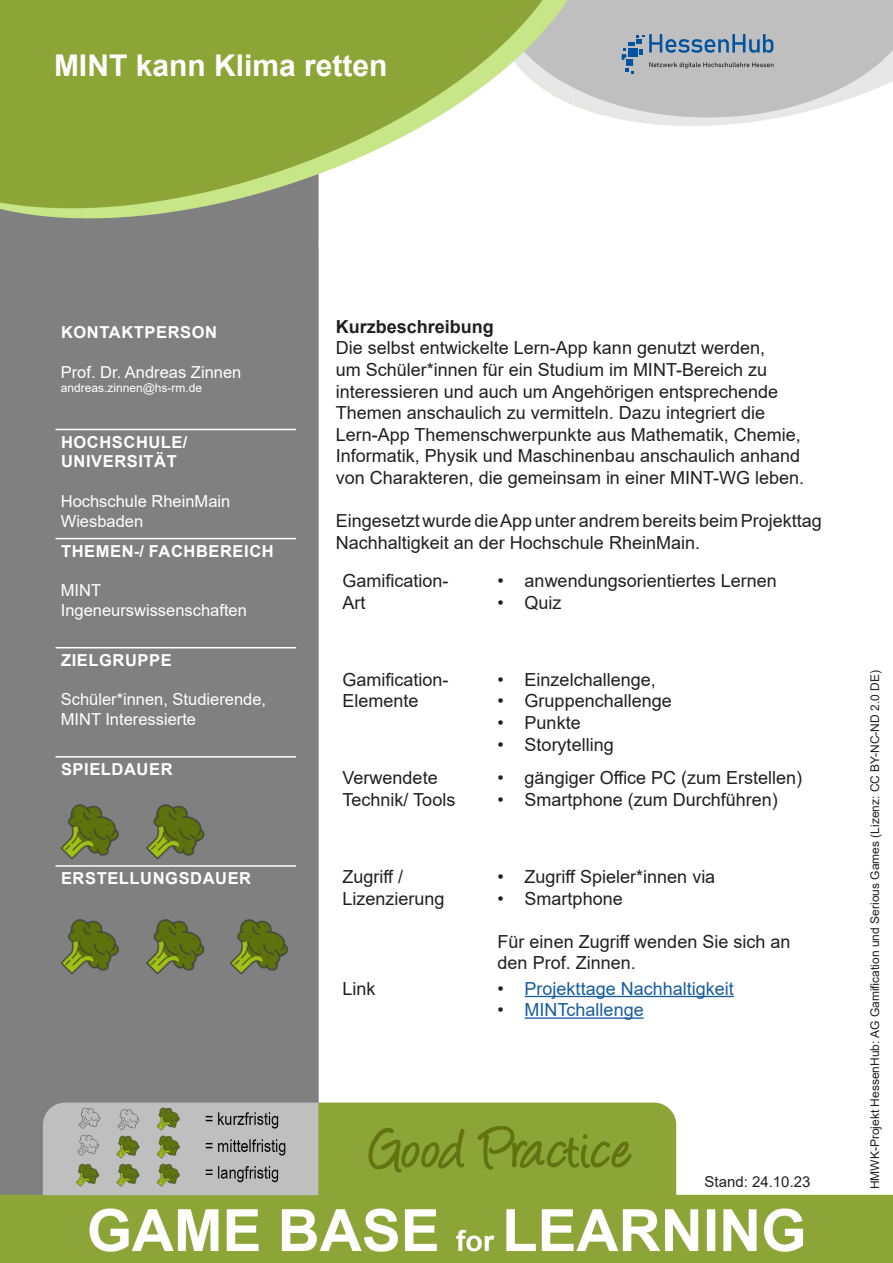
<style>
.page{position:relative;width:893px;height:1263px;background:#fff}
.page>*{position:absolute;margin:0;border:0;box-sizing:border-box;transform-origin:0 0}
.t1{font:700 30px "Arial";color:#fff}
.t2{font:18px/21.6px "Arial";color:#231f20}
.t3{font:18px "Arial";color:#175d9e}
.t4{font:700 18px "Arial";color:#231f20}
.t5{font:16.5px/19.8px "Arial";color:#fff}
.t6{font:700 16.5px "Arial";letter-spacing:.035em;color:#fff}
.t7{font:15px "Arial";color:#231f20}
.t8{font:12px "Arial";color:#231f20}
.t9{font:12px "Arial";color:#fff}
.s1{color:#231f20}
</style>
<div class="page">
<img style="left:0;top:0;width:893px;height:1263px">
<svg style="left:622px;top:34px;width:151px;height:40px;background:#97a6b4"></svg>
<hr style="left:56px;top:429px;width:240px;height:1px;background:#fff">
<hr style="left:56px;top:538px;width:240px;height:1px;background:#fff">
<hr style="left:56px;top:647px;width:240px;height:1px;background:#fff">
<hr style="left:56px;top:756px;width:240px;height:1px;background:#fff">
<hr style="left:56px;top:865px;width:240px;height:2px;background:#fff">
<hr style="left:491px;top:569px;width:1px;height:97px;background:#fff">
<hr style="left:337px;top:666px;width:155px;height:1px;background:#fff">
<hr style="left:492px;top:666px;width:328px;height:1px;background:#fff">
<hr style="left:491px;top:667px;width:1px;height:97px;background:#fff">
<hr style="left:337px;top:764px;width:155px;height:2px;background:#fff">
<hr style="left:492px;top:764px;width:328px;height:2px;background:#fff">
<hr style="left:491px;top:766px;width:1px;height:97px;background:#fff">
<hr style="left:337px;top:863px;width:155px;height:2px;background:#fff">
<hr style="left:492px;top:863px;width:328px;height:2px;background:#fff">
<hr style="left:491px;top:865px;width:1px;height:110px;background:#fff">
<hr style="left:337px;top:975px;width:155px;height:1px;background:#fff">
<hr style="left:492px;top:975px;width:328px;height:1px;background:#fff">
<hr style="left:491px;top:976px;width:1px;height:97px;background:#fff">
<hr style="left:525px;top:996px;width:209px;height:1px;background:#175d9e">
<hr style="left:525px;top:1017px;width:119px;height:2px;background:#175d9e">
<img style="left:37px;top:901px;width:86px;height:98px">
<img style="left:37px;top:786px;width:86px;height:98px">
<img style="left:123px;top:901px;width:83px;height:98px">
<img style="left:123px;top:786px;width:98px;height:98px">
<img style="left:206px;top:901px;width:98px;height:98px">
<p class="t1" style="left:54px;top:44px;width:335px">MINT kann Klima retten</p>
<p class="t6" style="left:61px;top:321px;width:158px">KONTAKTPERSON</p>
<p class="t5" style="left:61px;top:362px;width:182px">Prof. Dr. Andreas Zinnen</p>
<p class="t9" style="left:61px;top:380px;width:143px">andreas.zinnen@hs-rm.de</p>
<p class="t6" style="left:61px;top:430px;width:128px">HOCHSCHULE/</p>
<p class="t6" style="left:61px;top:450px;width:117px">UNIVERSITÄT</p>
<p class="t5" style="left:61px;top:491px;width:171px">Hochschule RheinMain</p>
<p class="t5" style="left:61px;top:511px;width:84px">Wiesbaden</p>
<p class="t6" style="left:61px;top:539px;width:214px">THEMEN-/ FACHBEREICH</p>
<p class="t5" style="left:61px;top:580px;width:42px">MINT</p>
<p class="t5" style="left:61px;top:600px;width:188px">Ingeneurswissenschaften</p>
<p class="t6" style="left:61px;top:648px;width:112px">ZIELGRUPPE</p>
<p class="t5" style="left:61px;top:689px;width:207px">Schüler*innen, Studierende,<br>MINT Interessierte</p>
<p class="t6" style="left:61px;top:757px;width:113px">SPIELDAUER</p>
<p class="t6" style="left:61px;top:866px;width:192px">ERSTELLUNGSDAUER</p>
<p class="t4" style="left:336px;top:314px;width:160px">Kurzbeschreibung</p>
<p class="t2" style="left:336px;top:337px;width:431px">Die selbst entwickelte Lern-App kann genutzt werden,</p>
<p class="t2" style="left:336px;top:359px;width:433px">um Schüler*innen für ein Studium im MINT-Bereich zu</p>
<p class="t2" style="left:336px;top:380px;width:444px">interessieren und auch um Angehörigen entsprechende</p>
<p class="t2" style="left:336px;top:402px;width:431px">Themen anschaulich zu vermitteln. Dazu integriert die</p>
<p class="t2" style="left:336px;top:423px;width:466px">Lern-App Themenschwerpunkte aus Mathematik, Chemie,</p>
<p class="t2" style="left:336px;top:445px;width:466px">Informatik, Physik und Maschinenbau anschaulich anhand</p>
<p class="t2" style="left:336px;top:467px;width:470px">von Charakteren, die gemeinsam in einer MINT-WG leben.</p>
<p class="t2" style="left:336px;top:510px;width:488px">Eingesetzt wurde die App unter andrem bereits beim Projekttag</p>
<p class="t2" style="left:336px;top:531px;width:366px">Nachhaltigkeit an der Hochschule RheinMain.</p>
<p class="t2" style="left:343px;top:570px;width:108px">Gamification-</p>
<p class="t2" style="left:343px;top:592px;width:25px">Art</p>
<p class="t2" style="left:498px;top:570px;width:281px">• anwendungsorientiertes Lernen</p>
<p class="t2" style="left:498px;top:592px;width:66px">• Quiz</p>
<p class="t2" style="left:343px;top:669px;width:108px">Gamification-</p>
<p class="t2" style="left:343px;top:690px;width:78px">Elemente</p>
<p class="t2" style="left:498px;top:669px;width:160px">• Einzelchallenge,</p>
<p class="t2" style="left:498px;top:690px;width:176px">• Gruppenchallenge</p>
<p class="t2" style="left:498px;top:712px;width:85px">• Punkte</p>
<p class="t2" style="left:498px;top:733px;width:118px">• Storytelling</p>
<p class="t2" style="left:343px;top:767px;width:114px">Verwendete<br>Technik/ Tools</p>
<p class="t2" style="left:498px;top:767px;width:306px">• gängiger Office PC (zum Erstellen)</p>
<p class="t2" style="left:498px;top:789px;width:282px">• Smartphone (zum Durchführen)</p>
<p class="t2" style="left:343px;top:866px;width:62px">Zugriff /</p>
<p class="t2" style="left:343px;top:887px;width:104px">Lizenzierung</p>
<p class="t2" style="left:498px;top:866px;width:219px">• Zugriff Spieler*innen via</p>
<p class="t2" style="left:498px;top:887px;width:127px">• Smartphone</p>
<p class="t2" style="left:498px;top:931px;width:294px">Für einen Zugriff wenden Sie sich an den Prof. Zinnen.</p>
<p class="t2" style="left:343px;top:977px;width:35px">Link</p>
<p class="t3" style="left:498px;top:976px;width:238px"><span class="s1">•</span> Projekttage Nachhaltigkeit</p>
<p class="t3" style="left:498px;top:997px;width:148px"><span class="s1">•</span> MINTchallenge</p>
<p class="t7" style="left:705px;top:1171px;width:107px">Stand: 24.10.23</p>
<p class="t8" style="left:867px;top:1189px;width:521px;rotate:-90deg">HMWK-Projekt HessenHub: AG Gamification und Serious Games (Lizenz: CC BY-NC-ND 2.0 DE)</p>
</div>
